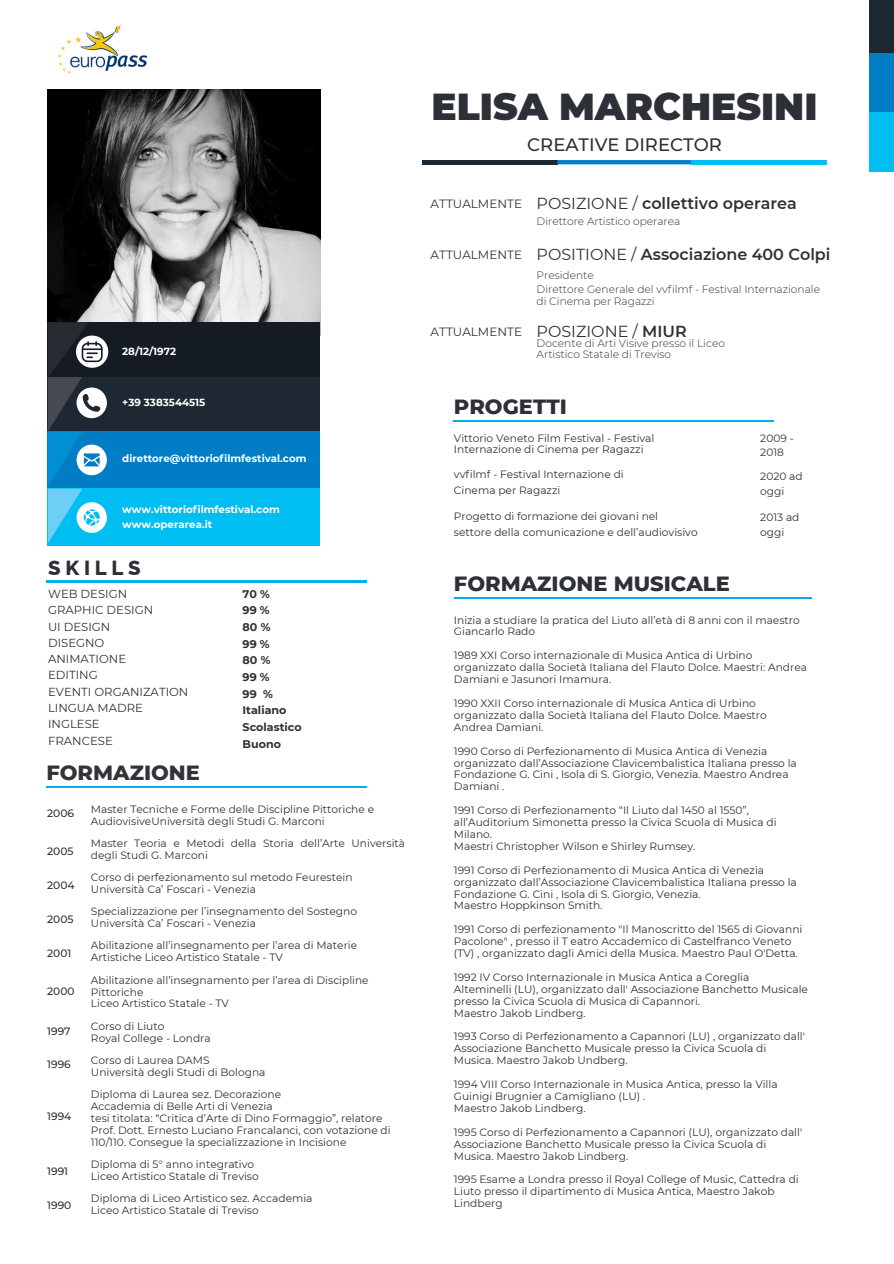
<style>
.page{position:relative;width:894px;height:1264px;background:#fff}
.page>*{position:absolute;margin:0;border:0;box-sizing:border-box;transform-origin:0 0}
.t1{font:900 37.5px "Montserrat";color:#2d3137}
.t2{font:800 21px "Montserrat";color:#2d3137}
.t3{font:800 21px "Montserrat";color:#303439}
.t4{font:800 20.4px "Raleway";letter-spacing:.235em;color:#2d3137}
.t5{font:500 18px "Montserrat";color:#2d3137}
.t6{font:600 15.9px "Montserrat";color:#2d3137}
.t7{font:15.9px "Montserrat";color:#2d3137}
.t8{font:12px "Montserrat";color:#2d3137}
.t9{font:11.7px/16.2px "Montserrat";color:#2d3137}
.t10{font:700 11.1px/16.6px "Montserrat";color:#2d3137}
.t11{font:10.65px/11.9px "Montserrat";color:#2d3137}
.t12{font:300 10.65px/11.6px "Montserrat";color:#2d3137}
.t13{font:500 10.65px "Montserrat";color:#2d3137}
.t14{font:700 10.2px/15px "Montserrat";color:#fff}
.s1{font-weight:400}
.s2{font-weight:600}
</style>
<div class="page">
<div style="left:868px;top:0;width:25px;height:53px;background:#1d2833"></div>
<div style="left:868px;top:53px;width:25px;height:59px;background:#007dc5"></div>
<div style="left:868px;top:112px;width:25px;height:59px;background:#00bdf2"></div>
<img style="left:48px;top:89px;width:272px;height:233px">
<hr style="left:46px;top:786px;width:320px;height:2px;background:#00aeef">
<hr style="left:46px;top:580px;width:320px;height:2px;background:#00aeef">
<div style="left:48px;top:376px;width:272px;height:55px;background:#1d2833"></div>
<div style="left:48px;top:431px;width:272px;height:57px;background:#007dc5"></div>
<div style="left:48px;top:488px;width:272px;height:57px;background:#00bdf2"></div>
<hr style="left:454px;top:597px;width:357px;height:2px;background:#00aeef">
<hr style="left:454px;top:420px;width:319px;height:1px;background:#00aeef">
<hr style="left:422px;top:160px;width:135px;height:4px;background:#1d2833">
<svg style="left:557px;top:160px;width:134px;height:4px"></svg>
<hr style="left:691px;top:160px;width:135px;height:4px;background:#00bdf2">
<div style="left:48px;top:322px;width:272px;height:55px;background:#141b22"></div>
<svg style="left:48px;top:322px;width:60px;height:221px"></svg>
<img style="left:58px;top:25px;width:90px;height:49px">
<p class="t14" style="left:122px;top:344px;width:55px">28/12/1972</p>
<p class="t14" style="left:122px;top:395px;width:85px">+39 3383544515</p>
<p class="t14" style="left:122px;top:451px;width:186px">direttore@vittoriofilmfestival.com</p>
<p class="t14" style="left:122px;top:502px;width:159px">www.vittoriofilmfestival.com www.operarea.it</p>
<p class="t4" style="left:48px;top:556px;width:94px">SKILLS</p>
<p class="t9" style="left:48px;top:585px;width:142px">WEB DESIGN<br>GRAPHIC DESIGN<br>UI DESIGN<br>DISEGNO<br>ANIMATIONE<br>EDITING<br>EVENTI ORGANIZATION<br>LINGUA MADRE<br>INGLESE<br>FRANCESE</p>
<p class="t10" style="left:242px;top:585px;width:61px">70 %<br>99 %<br>80 %<br>99 %<br>80 %<br>99 %<br>99 %<br>Italiano<br>Scolastico<br>Buono</p>
<p class="t3" style="left:46px;top:759px;width:155px">FORMAZIONE</p>
<p class="t13" style="left:47px;top:806px;width:28px">2006</p>
<h1 class="t13" style="left:47px;top:845px;width:28px">2005</h1>
<p class="t13" style="left:47px;top:878px;width:29px">2004</p>
<p class="t13" style="left:47px;top:912px;width:28px">2005</p>
<h3 class="t13" style="left:47px;top:946px;width:26px">2001</h3>
<p class="t13" style="left:47px;top:984px;width:29px">2000</p>
<p class="t13" style="left:47px;top:1024px;width:25px">1997</p>
<p class="t13" style="left:47px;top:1058px;width:25px">1996</p>
<p class="t13" style="left:47px;top:1109px;width:26px">1994</p>
<p class="t13" style="left:47px;top:1164px;width:22px">1991</p>
<h5 class="t13" style="left:47px;top:1198px;width:26px">1990</h5>
<p class="t11" style="left:91px;top:803px;width:284px">Master Tecniche e Forme delle Discipline Pittoriche e<br>AudiovisiveUniversità degli Studi G. Marconi</p>
<p class="t11" style="left:91px;top:837px;width:315px">Master Teoria e Metodi della Storia dell’Arte Università degli Studi G. Marconi</p>
<p class="t11" style="left:91px;top:871px;width:263px">Corso di perfezionamento sul metodo Feurestein</p>
<p class="t11" style="left:91px;top:883px;width:166px">Università Ca’ Foscari - Venezia</p>
<h1 class="t11" style="left:91px;top:905px;width:267px">Specializzazione per l’insegnamento del Sostegno</h1>
<h5 class="t11" style="left:91px;top:917px;width:166px">Università Ca’ Foscari - Venezia</h5>
<h6 class="t11" style="left:91px;top:939px;width:268px">Abilitazione all’insegnamento per l’area di Materie</h6>
<h1 class="t11" style="left:91px;top:951px;width:193px">Artistiche Liceo Artistico Statale - TV</h1>
<p class="t11" style="left:91px;top:973px;width:279px">Abilitazione all’insegnamento per l’area di Discipline<br>Pittoriche</p>
<p class="t11" style="left:91px;top:997px;width:139px">Liceo Artistico Statale - TV</p>
<p class="t11" style="left:91px;top:1019px;width:75px">Corso di Liuto</p>
<p class="t11" style="left:91px;top:1031px;width:121px">Royal College - Londra</p>
<p class="t11" style="left:91px;top:1054px;width:120px">Corso di Laurea DAMS</p>
<p class="t11" style="left:91px;top:1065px;width:176px">Università degli Studi di Bologna</p>
<p class="t11" style="left:91px;top:1088px;width:192px">Diploma di Laurea sez. Decorazione</p>
<p class="t11" style="left:91px;top:1100px;width:183px">Accademia di Belle Arti di Venezia</p>
<p class="t11" style="left:91px;top:1112px;width:301px">tesi titolata: “Critica d’Arte di Dino Formaggio”, relatore<br>Prof. Dott. Ernesto Luciano Francalanci, con votazione di<br>110/110. Consegue la specializzazione in Incisione</p>
<p class="t11" style="left:91px;top:1158px;width:165px">Diploma di 5° anno integrativo</p>
<p class="t11" style="left:91px;top:1169px;width:169px">Liceo Artistico Statale di Treviso</p>
<p class="t11" style="left:91px;top:1192px;width:223px">Diploma di Liceo Artistico sez. Accademia</p>
<p class="t11" style="left:91px;top:1204px;width:169px">Liceo Artistico Statale di Treviso</p>
<p class="t1" style="left:431px;top:83px;width:387px">ELISA MARCHESINI</p>
<p class="t5" style="left:527px;top:134px;width:196px">CREATIVE DIRECTOR</p>
<p class="t8" style="left:430px;top:196px;width:93px">ATTUALMENTE</p>
<h5 class="t8" style="left:430px;top:247px;width:93px">ATTUALMENTE</h5>
<h4 class="t8" style="left:430px;top:324px;width:93px">ATTUALMENTE</h4>
<h5 class="t6" style="left:536px;top:193px;width:261px"><span class="s1">POSIZIONE /</span> collettivo operarea</h5>
<h4 class="t6" style="left:536px;top:244px;width:295px"><span class="s1">POSITIONE /</span> Associazione 400 Colpi</h4>
<p class="t12" style="left:536px;top:215px;width:145px">Direttore Artistico operarea</p>
<p class="t12" style="left:536px;top:269px;width:59px">Presidente</p>
<p class="t12" style="left:536px;top:284px;width:285px">Direttore Generale del vvfilmf - Festival Internazionale</p>
<p class="t12" style="left:536px;top:295px;width:120px">di Cinema per Ragazzi</p>
<h2 class="t7" style="left:536px;top:321px;width:152px">POSIZIONE / <span class="s2">MIUR</span></h2>
<p class="t12" style="left:536px;top:337px;width:190px">Docente di Arti Visive presso il Liceo<br>Artistico Statale di Treviso</p>
<p class="t2" style="left:454px;top:393px;width:114px">PROGETTI</p>
<p class="t11" style="left:454px;top:432px;width:202px">Vittorio Veneto Film Festival - Festival<br>Internazione di Cinema per Ragazzi</p>
<p class="t11" style="left:454px;top:469px;width:171px">vvfilmf - Festival Internazione di</p>
<p class="t11" style="left:454px;top:484px;width:108px">Cinema per Ragazzi</p>
<p class="t11" style="left:454px;top:510px;width:206px">Progetto di formazione dei giovani nel</p>
<p class="t11" style="left:454px;top:526px;width:245px">settore della comunicazione e dell’audiovisivo</p>
<p class="t2" style="left:454px;top:571px;width:277px">FORMAZIONE MUSICALE</p>
<p class="t11" style="left:760px;top:430px;width:35px;line-height:14.7px">2009 -<br>2018</p>
<p class="t11" style="left:760px;top:469px;width:44px;line-height:14.7px">2020 ad oggi</p>
<p class="t11" style="left:760px;top:510px;width:41px;line-height:14.7px">2013 ad oggi</p>
<p class="t11" style="left:454px;top:614px;width:347px">Inizia a studiare la pratica del Liuto all’età di 8 anni con il maestro<br>Giancarlo Rado</p>
<p class="t11" style="left:454px;top:649px;width:354px">1989 XXI Corso internazionale di Musica Antica di Urbino organizzato dalla Società Italiana del Flauto Dolce. Maestri: Andrea<br>Damiani e Jasunori Imamura.</p>
<p class="t11" style="left:454px;top:697px;width:314px">1990 XXII Corso internazionale di Musica Antica di Urbino organizzato dalla Società Italiana del Flauto Dolce. Maestro<br>Andrea Damiani.</p>
<p class="t11" style="left:454px;top:744px;width:344px">1990 Corso di Perfezionamento di Musica Antica di Venezia organizzato dall’Associazione Clavicembalistica Italiana presso la Fondazione G. Cini , Isola di S. Giorgio, Venezia. Maestro Andrea Damiani .</p>
<p class="t11" style="left:454px;top:804px;width:324px">1991 Corso di Perfezionamento “Il Liuto dal 1450 al 1550”, all’Auditorium Simonetta presso la Civica Scuola di Musica di</p>
<p class="t11" style="left:454px;top:828px;width:40px">Milano.</p>
<p class="t11" style="left:454px;top:840px;width:243px">Maestri Christopher Wilson e Shirley Rumsey.</p>
<p class="t11" style="left:454px;top:864px;width:344px">1991 Corso di Perfezionamento di Musica Antica di Venezia organizzato dall’Associazione Clavicembalistica Italiana presso la<br>Fondazione G. Cini , Isola di S. Giorgio, Venezia.</p>
<p class="t11" style="left:454px;top:899px;width:150px">Maestro Hoppkinson Smith.</p>
<p class="t11" style="left:454px;top:923px;width:350px">1991 Corso di perfezionamento "Il Manoscritto del 1565 di Giovanni<br>Pacolone" , presso il T eatro Accademico di Castelfranco Veneto (TV) , organizzato dagli Amici della Musica. Maestro Paul O'Detta.</p>
<p class="t11" style="left:454px;top:971px;width:355px">1992 IV Corso Internazionale in Musica Antica a Coreglia<br>Alteminelli (LU), organizzato dall' Associazione Banchetto Musicale presso la Civica Scuola di Musica di Capannori.</p>
<p class="t11" style="left:454px;top:1006px;width:133px">Maestro Jakob Lindberg.</p>
<h1 class="t11" style="left:454px;top:1030px;width:352px">1993 Corso di Perfezionamento a Capannori (LU) , organizzato dall'<br>Associazione Banchetto Musicale presso la Civica Scuola di<br>Musica. Maestro Jakob Undberg.</h1>
<p class="t11" style="left:454px;top:1078px;width:325px">1994 VIII Corso Internazionale in Musica Antica, presso la Villa<br>Guinigi Brugnier a Camigliano (LU) .</p>
<p class="t11" style="left:454px;top:1102px;width:133px">Maestro Jakob Lindberg.</p>
<p class="t11" style="left:454px;top:1125px;width:349px">1995 Corso di Perfezionamento a Capannori (LU), organizzato dall'<br>Associazione Banchetto Musicale presso la Civica Scuola di<br>Musica. Maestro Jakob Lindberg.</p>
<p class="t11" style="left:454px;top:1173px;width:346px">1995 Esame a Londra presso il Royal College of Music, Cattedra di<br>Liuto presso il dipartimento di Musica Antica, Maestro Jakob<br>Lindberg</p>
</div>
